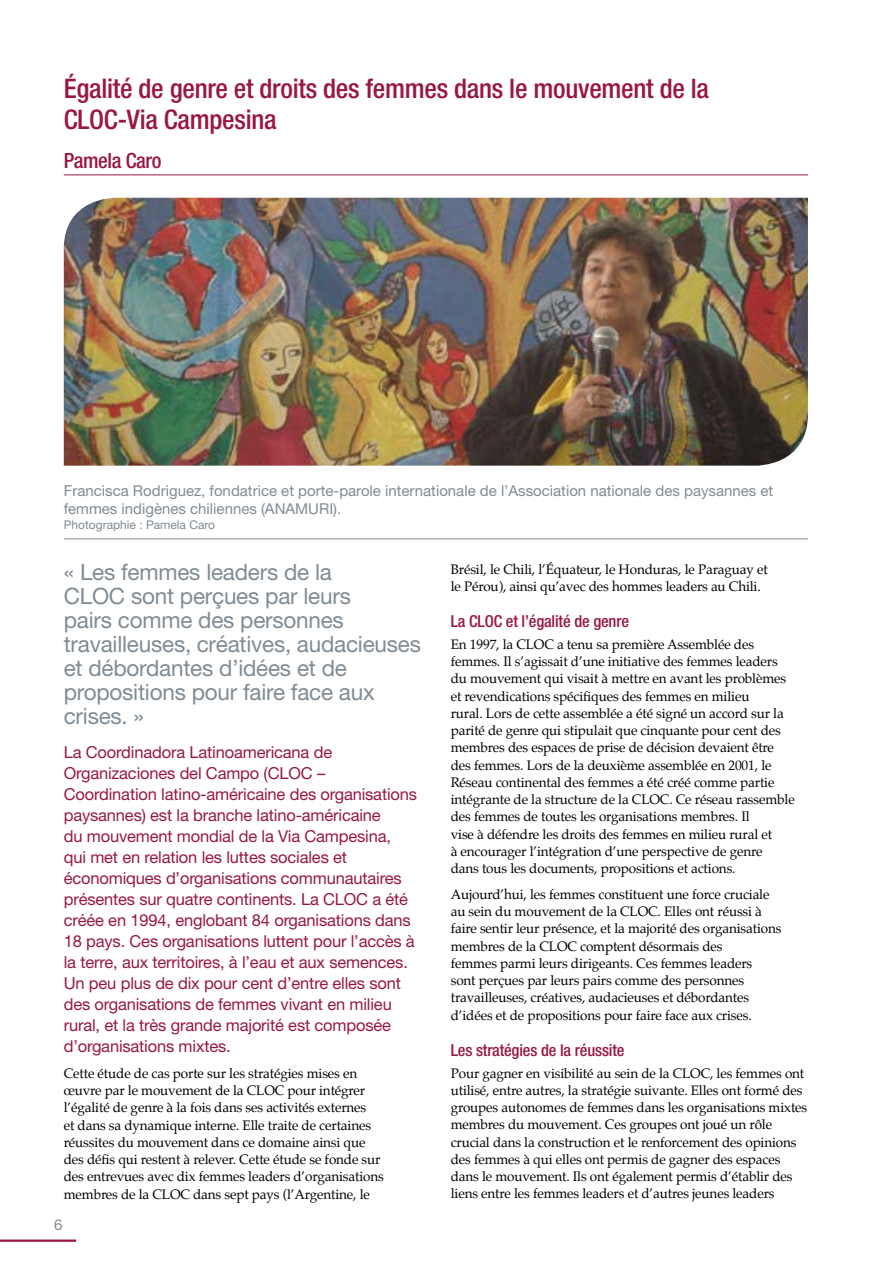
<style>
.page{position:relative;width:893px;height:1263px;background:#fff}
.page>*{position:absolute;margin:0;border:0;box-sizing:border-box;transform-origin:0 0}
.t1{font:500 condensed 27px/31.5px "Helvetica Neue";letter-spacing:-.01em;color:#991747}
.t2{font:22.5px/24px "Helvetica Neue";letter-spacing:-.01em;color:#808b94}
.t3{font:500 condensed 21px "Helvetica Neue";letter-spacing:-.02em;color:#991747}
.t4{font:16.5px/21px "Helvetica Neue";letter-spacing:-.01em;color:#991747}
.t5{font:500 condensed 16.5px "Helvetica Neue";letter-spacing:-.01em;color:#991747}
.t6{font:15px/17.2px "Helvetica Neue";color:#808b94}
.t7{font:13.5px/17.2px "Palatino";letter-spacing:-.01em;color:#000}
.t8{font:12px "Helvetica Neue";color:#808b94}
</style>
<div class="page">
<hr style="left:64px;top:174px;width:744px;height:1px;background:#991747">
<img style="left:64px;top:198px;width:744px;height:268px">
<hr style="left:0;top:1239px;width:76px;height:3px;background:#991747">
<hr style="left:64px;top:538px;width:744px;height:1px;background:#808b94">
<h1 class="t1" style="left:64px;top:72px;width:647px">Égalité de genre et droits des femmes dans le mouvement de la<br>CLOC-Via Campesina</h1>
<h3 class="t3" style="left:64px;top:148px;width:99px">Pamela Caro</h3>
<p class="t6" style="left:64px;top:482px;width:711px">Francisca Rodriguez, fondatrice et porte-parole internationale de l’Association nationale des paysannes et femmes indigènes chiliennes (ANAMURI).</p>
<p class="t8" style="left:64px;top:517px;width:153px">Photographie : Pamela Caro</p>
<h2 class="t2" style="left:64px;top:560px;width:359px">« Les femmes leaders de la<br>CLOC sont perçues par leurs<br>pairs comme des personnes travailleuses, créatives, audacieuses et débordantes d’idées et de propositions pour faire face aux crises. »</h2>
<p class="t4" style="left:64px;top:741px;width:355px">La Coordinadora Latinoamericana de Organizaciones del Campo (CLOC – Coordination latino-américaine des organisations paysannes) est la branche latino-américaine<br>du mouvement mondial de la Via Campesina, qui met en relation les luttes sociales et économiques d’organisations communautaires présentes sur quatre continents. La CLOC a été créée en 1994, englobant 84 organisations dans 18 pays. Ces organisations luttent pour l’accès à la terre, aux territoires, à l’eau et aux semences.<br>Un peu plus de dix pour cent d’entre elles sont des organisations de femmes vivant en milieu rural, et la très grande majorité est composée d’organisations mixtes.</p>
<p class="t7" style="left:64px;top:1064px;width:322px">Cette étude de cas porte sur les stratégies mises en œuvre par le mouvement de la CLOC pour intégrer l’égalité de genre à la fois dans ses activités externes<br>et dans sa dynamique interne. Elle traite de certaines réussites du mouvement dans ce domaine ainsi que des défis qui restent à relever. Cette étude se fonde sur des entrevues avec dix femmes leaders d’organisations membres de la CLOC dans sept pays (l’Argentine, le</p>
<p class="t6" style="left:54px;top:1216px;width:10px">6</p>
<p class="t7" style="left:451px;top:560px;width:319px">Brésil, le Chili, l’Équateur, le Honduras, le Paraguay et le Pérou), ainsi qu’avec des hommes leaders au Chili.</p>
<p class="t5" style="left:451px;top:611px;width:180px">La CLOC et l’égalité de genre</p>
<p class="t7" style="left:451px;top:635px;width:346px">En 1997, la CLOC a tenu sa première Assemblée des femmes. Il s’agissait d’une initiative des femmes leaders du mouvement qui visait à mettre en avant les problèmes et revendications spécifiques des femmes en milieu<br>rural. Lors de cette assemblée a été signé un accord sur la parité de genre qui stipulait que cinquante pour cent des membres des espaces de prise de décision devaient être des femmes. Lors de la deuxième assemblée en 2001, le Réseau continental des femmes a été créé comme partie intégrante de la structure de la CLOC. Ce réseau rassemble des femmes de toutes les organisations membres. Il<br>vise à défendre les droits des femmes en milieu rural et<br>à encourager l’intégration d’une perspective de genre<br>dans tous les documents, propositions et actions.</p>
<p class="t7" style="left:451px;top:885px;width:332px">Aujourd’hui, les femmes constituent une force cruciale au sein du mouvement de la CLOC. Elles ont réussi à faire sentir leur présence, et la majorité des organisations membres de la CLOC comptent désormais des<br>femmes parmi leurs dirigeants. Ces femmes leaders<br>sont perçues par leurs pairs comme des personnes travailleuses, créatives, audacieuses et débordantes d’idées et de propositions pour faire face aux crises.</p>
<p class="t5" style="left:451px;top:1040px;width:175px">Les stratégies de la réussite</p>
<p class="t7" style="left:451px;top:1064px;width:358px">Pour gagner en visibilité au sein de la CLOC, les femmes ont utilisé, entre autres, la stratégie suivante. Elles ont formé des groupes autonomes de femmes dans les organisations mixtes membres du mouvement. Ces groupes ont joué un rôle crucial dans la construction et le renforcement des opinions des femmes à qui elles ont permis de gagner des espaces dans le mouvement. Ils ont également permis d’établir des liens entre les femmes leaders et d’autres jeunes leaders</p>
</div>
